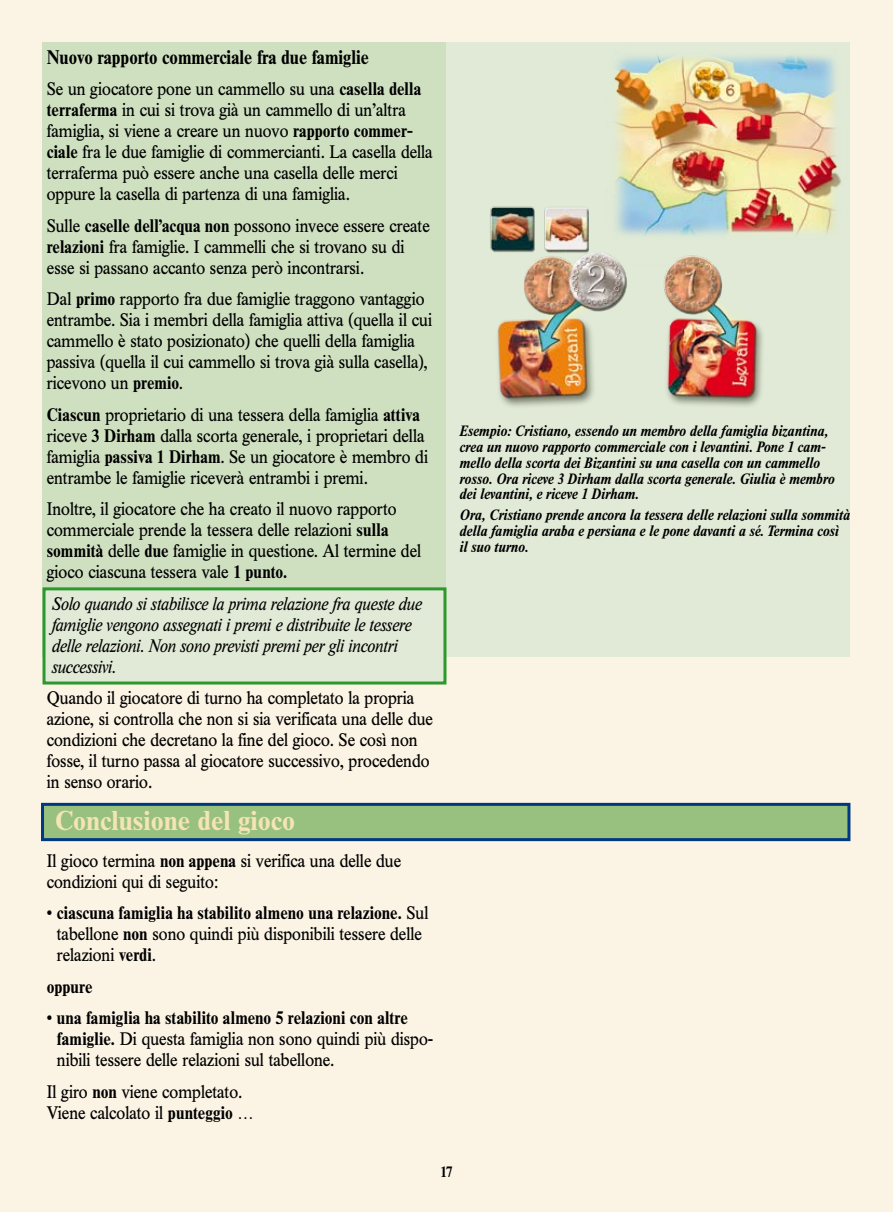
<style>
.page{position:relative;width:893px;height:1212px;background:#fbf3e4}
.page>*{position:absolute;margin:0;border:0;box-sizing:border-box;transform-origin:0 0}
.t1{font:700 27px "Times BQ";color:#f5e4b5}
.t2{font:700 19.5px "Times BQ";color:#000;scale:.9 1}
.t3{font:18px/21px "Times BQ";color:#000;scale:.9 1}
.t4{font:italic 18px/21px "Times BQ";letter-spacing:-.005em;color:#000;scale:.9 1}
.t5{font:700 18px "Times BQ";color:#000;scale:.9 1}
.t6{font:italic 700 15px/15.8px "Times BQ";color:#000;scale:.9 1}
.t7{font:700 15px "Times BQ";color:#000;scale:.9 1}
.s1{font-weight:700}
</style>
<div class="page">
<div style="left:43px;top:804px;width:806px;height:36px;background:#98c07f"></div>
<div style="left:41px;top:803px;width:809px;height:38px;border:3px solid #003882"></div>
<div style="left:43px;top:43px;width:807px;height:614px;background:#cfe0c0"></div>
<div style="left:446px;top:43px;width:404px;height:614px;background:#e0ead6"></div>
<div style="left:44px;top:589px;width:401px;height:94px;background:#e0ead6"></div>
<div style="left:43px;top:587px;width:403px;height:97px;border:3px solid #2c982e"></div>
<img style="left:605px;top:42px;width:245px;height:192px">
<img style="left:490px;top:199px;width:288px;height:208px">
<p class="t2" style="left:47px;top:45px;width:359px">Nuovo rapporto commerciale fra due famiglie</p>
<p class="t3" style="left:47px;top:78px;width:430px">Se un giocatore pone un cammello su una <span class="s1">casella della terraferma</span> in cui si trova già un cammello di un’altra famiglia, si viene a creare un nuovo <span class="s1">rapporto commer&shy;ciale</span> fra le due famiglie di commercianti. La casella della terraferma può essere anche una casella delle merci oppure la casella di partenza di una famiglia.</p>
<p class="t3" style="left:47px;top:215px;width:427px">Sulle <span class="s1">caselle dell’acqua non</span> possono invece essere create <span class="s1">relazioni</span> fra famiglie. I cammelli che si trovano su di esse si passano accanto senza però incontrarsi.</p>
<p class="t3" style="left:47px;top:289px;width:430px">Dal <span class="s1">primo</span> rapporto fra due famiglie traggono vantaggio entrambe. Sia i membri della famiglia attiva (quella il cui cammello è stato posizionato) che quelli della famiglia passiva (quella il cui cammello si trova già sulla casella), ricevono un <span class="s1">premio</span>.</p>
<p class="t3" style="left:47px;top:404px;width:425px"><span class="s1">Ciascun</span> proprietario di una tessera della famiglia <span class="s1">attiva </span>riceve <span class="s1">3 Dirham</span> dalla scorta generale, i proprietari della famiglia <span class="s1">passiva 1 Dirham</span>. Se un giocatore è membro di entrambe le famiglie riceverà entrambi i premi.</p>
<p class="t3" style="left:47px;top:499px;width:417px">Inoltre, il giocatore che ha creato il nuovo rapporto commerciale prende la tessera delle relazioni <span class="s1">sulla sommità</span> delle <span class="s1">due</span> famiglie in questione. Al termine del gioco ciascuna tessera vale <span class="s1">1 punto.</span></p>
<p class="t4" style="left:51px;top:593px;width:412px">Solo quando si stabilisce la prima relazione fra queste due famiglie vengono assegnati i premi e distribuite le tessere delle relazioni. Non sono previsti premi per gli incontri successivi.</p>
<p class="t3" style="left:47px;top:688px;width:431px">Quando il giocatore di turno ha completato la propria azione, si controlla che non si sia verificata una delle due condizioni che decretano la fine del gioco. Se così non fosse, il turno passa al giocatore successivo, procedendo in senso orario.</p>
<h1 class="t1" style="left:55px;top:805px;width:241px">Conclusione del gioco</h1>
<p class="t3" style="left:47px;top:850px;width:395px">Il gioco termina <span class="s1">non appena</span> si verifica una delle due condizioni qui di seguito:</p>
<p class="t3" style="left:57px;top:903px;width:414px;text-indent:-10px">• <span class="s1">ciascuna famiglia ha stabilito almeno una relazione.</span> Sul tabellone <span class="s1">non</span> sono quindi più disponibili tessere delle relazioni <span class="s1">verdi</span>.</p>
<p class="t5" style="left:47px;top:976px;width:52px">oppure</p>
<p class="t3" style="left:57px;top:1008px;width:420px;text-indent:-10px">• <span class="s1">una famiglia ha stabilito almeno 5 relazioni con altre famiglie.</span> Di questa famiglia non sono quindi più dispo&shy;nibili tessere delle relazioni sul tabellone.</p>
<p class="t3" style="left:47px;top:1081px;width:232px">Il giro <span class="s1">non</span> viene completato.<br>Viene calcolato il <span class="s1">punteggio</span> …</p>
<p class="t6" style="left:459px;top:423px;width:418px">Esempio: Cristiano, essendo un membro della famiglia bizantina, crea un nuovo rapporto commerciale con i levantini. Pone 1 cam&shy;mello della scorta dei Bizantini su una casella con un cammello rosso. Ora riceve 3 Dirham dalla scorta generale. Giulia è membro dei levantini, e riceve 1 Dirham.</p>
<p class="t6" style="left:459px;top:507px;width:435px">Ora, Cristiano prende ancora la tessera delle relazioni sulla sommità della famiglia araba e persiana e le pone davanti a sé. Termina così il suo turno.</p>
<p class="t7" style="left:440px;top:1162px;width:15px">17</p>
</div>
